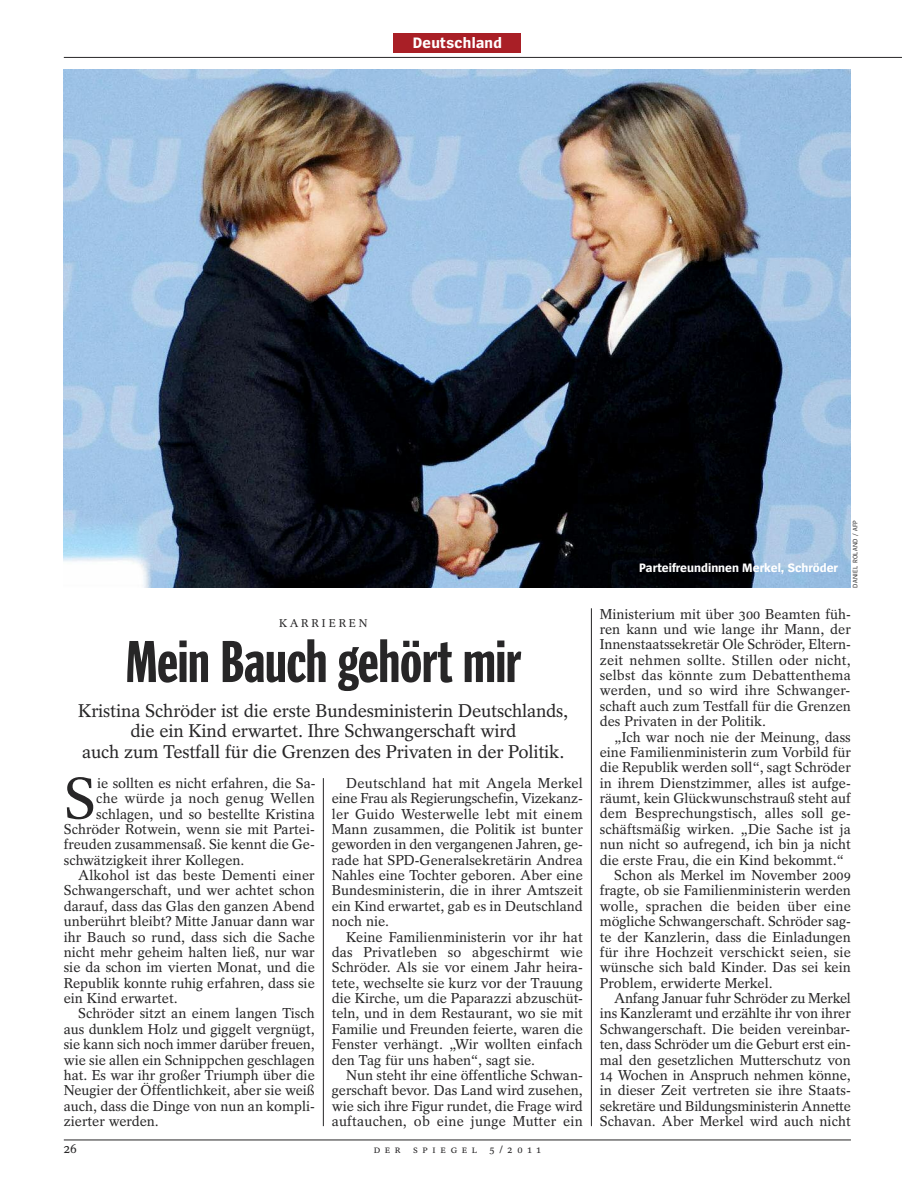
<style>
.page{position:relative;width:902px;height:1191px;background:#fff}
.page>*{position:absolute;margin:0;border:0;box-sizing:border-box;transform-origin:0 0}
.t1{font:60px "Spiegel Headline";letter-spacing:-.01em;color:#272627}
.t2{font:58.35px "Spiegel Serif";color:#272627}
.t3{font:18.3px/20.2px "Spiegel Serif";letter-spacing:-.01em;color:#272627;text-align:center}
.t4{font:700 15.75px "Spiegel Sans";letter-spacing:.02em;color:#fff}
.t5{font:14.25px/15.3px "Spiegel Serif";color:#272627;text-align:justify}
.t6{font:14.25px "Spiegel Serif";letter-spacing:-.02em;color:#272627}
.t7{font:13.5px "Spiegel Serif";color:#272627}
.t8{font:700 12.75px "Spiegel Sans";color:#fff}
.t9{font:11.25px "Spiegel Serif";letter-spacing:.25em;color:#272627}
.t10{font:10.5px "Spiegel Serif";color:#272627}
.t11{font:6.75px "Spiegel Sans";letter-spacing:.05em;color:#272627}
</style>
<div class="page">
<div style="left:393px;top:34px;width:128px;height:19px;background:#a91f26"></div>
<hr style="left:323px;top:778px;width:1px;height:348px;background:#272627">
<hr style="left:591px;top:608px;width:1px;height:518px;background:#272627">
<hr style="left:64px;top:1139px;width:786px;height:1px;background:#272627">
<hr style="left:64px;top:57px;width:837px;height:1px;background:#272627">
<img style="left:64px;top:70px;width:786px;height:518px">
<p class="t4" style="left:412px;top:37px;width:91px">Deutschland</p>
<p class="t9" style="left:279px;top:618px;width:90px">KARRIEREN</p>
<h1 class="t1" style="left:125px;top:639px;width:397px">Mein Bauch gehört mir</h1>
<p class="t3" style="left:78px;top:702px;width:491px">Kristina Schröder ist die erste Bundesministerin Deutschlands, die ein Kind erwartet. Ihre Schwangerschaft wird<br>auch zum Testfall für die Grenzen des Privaten in der Politik.</p>
<h2 class="t2" style="left:64px;top:778px;width:34px">S</h2>
<p class="t5" style="left:97px;top:776px;width:220px">ie sollten es nicht erfahren, die Sa-</p>
<p class="t5" style="left:96px;top:792px;width:220px">che würde ja noch genug Wellen</p>
<p class="t5" style="left:96px;top:807px;width:220px">schlagen, und so bestellte Kristina</p>
<p class="t5" style="left:64px;top:823px;width:252px">Schröder Rotwein, wenn sie mit Partei-</p>
<p class="t5" style="left:64px;top:838px;width:252px">freuden zusammensaß. Sie kennt die Ge-</p>
<p class="t5" style="left:64px;top:853px;width:182px">schwätzigkeit ihrer Kollegen.</p>
<p class="t5" style="left:78px;top:869px;width:238px">Alkohol ist das beste Dementi einer</p>
<p class="t5" style="left:64px;top:884px;width:252px">Schwangerschaft, und wer achtet schon</p>
<p class="t5" style="left:64px;top:899px;width:252px">darauf, dass das Glas den ganzen Abend</p>
<p class="t5" style="left:64px;top:915px;width:252px">unberührt bleibt? Mitte Januar dann war</p>
<p class="t5" style="left:64px;top:930px;width:252px">ihr Bauch so rund, dass sich die Sache</p>
<p class="t5" style="left:64px;top:946px;width:252px">nicht mehr geheim halten ließ, nur war</p>
<p class="t5" style="left:64px;top:961px;width:252px">sie da schon im vierten Monat, und die</p>
<p class="t5" style="left:64px;top:976px;width:252px">Republik konnte ruhig erfahren, dass sie</p>
<p class="t5" style="left:64px;top:992px;width:115px">ein Kind erwartet.</p>
<p class="t5" style="left:78px;top:1007px;width:238px">Schröder sitzt an einem langen Tisch</p>
<p class="t5" style="left:64px;top:1022px;width:252px">aus dunklem Holz und giggelt vergnügt,</p>
<p class="t5" style="left:64px;top:1038px;width:252px">sie kann sich noch immer darüber freuen,</p>
<p class="t5" style="left:64px;top:1053px;width:252px">wie sie allen ein Schnippchen geschlagen</p>
<p class="t5" style="left:64px;top:1069px;width:252px">hat. Es war ihr großer Triumph über die</p>
<p class="t5" style="left:64px;top:1084px;width:252px">Neugier der Öffentlichkeit, aber sie weiß</p>
<p class="t5" style="left:64px;top:1099px;width:252px">auch, dass die Dinge von nun an kompli-</p>
<p class="t5" style="left:64px;top:1115px;width:97px">zierter werden.</p>
<p class="t5" style="left:332px;top:776px;width:252px;text-indent:14px">Deutschland hat mit Angela Merkel eine Frau als Regierungschefin, Vizekanz&shy;ler Guido Westerwelle lebt mit einem Mann zusammen, die Politik ist bunter geworden in den vergangenen Jahren, ge&shy;rade hat SPD-Generalsekretärin Andrea Nahles eine Tochter geboren. Aber eine Bundesministerin, die in ihrer Amtszeit ein Kind erwartet, gab es in Deutschland noch nie.</p>
<p class="t5" style="left:332px;top:930px;width:252px;text-indent:14px">Keine Familienministerin vor ihr hat das Privatleben so abgeschirmt wie Schröder. Als sie vor einem Jahr heira&shy;tete, wechselte sie kurz vor der Trauung die Kirche, um die Paparazzi abzuschüt&shy;teln, und in dem Restaurant, wo sie mit Familie und Freunden feierte, waren die Fenster verhängt. „Wir wollten einfach den Tag für uns haben“, sagt sie.</p>
<p class="t5" style="left:332px;top:1069px;width:252px;text-indent:14px">Nun steht ihr eine öffentliche Schwan&shy;gerschaft bevor. Das Land wird zusehen, wie sich ihre Figur rundet, die Frage wird auftauchen, ob eine junge Mutter ein</p>
<p class="t7" style="left:64px;top:1143px;width:15px">26</p>
<p class="t10" style="left:373px;top:1145px;width:169px">DER SPIEGEL 5/2011</p>
<p class="t8" style="left:639px;top:563px;width:200px">Parteifreundinnen Merkel, Schröder</p>
<p class="t11" style="left:852px;top:588px;width:69px;rotate:-90deg">DANIEL ROLAND / AFP</p>
<p class="t5" style="left:599px;top:607px;width:252px">Ministerium mit über 300 Beamten füh&shy;ren kann und wie lange ihr Mann, der Innenstaatssekretär Ole Schröder, Eltern&shy;zeit nehmen sollte. Stillen oder nicht, selbst das könnte zum Debattenthema werden, und so wird ihre Schwanger&shy;schaft auch zum Testfall für die Grenzen des Privaten in der Politik.</p>
<p class="t5" style="left:614px;top:730px;width:238px">„Ich war noch nie der Meinung, dass</p>
<p class="t5" style="left:599px;top:746px;width:252px">eine Familienministerin zum Vorbild für</p>
<p class="t5" style="left:599px;top:761px;width:252px">die Republik werden soll“, sagt Schröder</p>
<p class="t5" style="left:599px;top:776px;width:252px">in ihrem Dienstzimmer, alles ist aufge-</p>
<p class="t5" style="left:599px;top:792px;width:252px">räumt, kein Glückwunschstrauß steht auf</p>
<p class="t5" style="left:599px;top:807px;width:252px">dem Besprechungstisch, alles soll ge-</p>
<p class="t5" style="left:599px;top:823px;width:252px">schäftsmäßig wirken. „Die Sache ist ja</p>
<p class="t5" style="left:599px;top:838px;width:252px">nun nicht so aufregend, ich bin ja nicht</p>
<p class="t5" style="left:599px;top:853px;width:246px">die erste Frau, die ein Kind bekommt.“</p>
<p class="t5" style="left:614px;top:869px;width:238px">Schon als Merkel im November 2009</p>
<p class="t5" style="left:599px;top:884px;width:252px">fragte, ob sie Familienministerin werden</p>
<p class="t5" style="left:599px;top:899px;width:252px">wolle, sprachen die beiden über eine</p>
<p class="t5" style="left:599px;top:915px;width:252px">mögliche Schwangerschaft. Schröder sag-</p>
<p class="t5" style="left:599px;top:930px;width:252px">te der Kanzlerin, dass die Einladungen</p>
<p class="t5" style="left:599px;top:946px;width:252px">für ihre Hochzeit verschickt seien, sie</p>
<p class="t5" style="left:599px;top:961px;width:252px">wünsche sich bald Kinder. Das sei kein</p>
<p class="t5" style="left:599px;top:976px;width:174px">Problem, erwiderte Merkel.</p>
<p class="t6" style="left:614px;top:993px;width:238px">Anfang Januar fuhr Schröder zu Merkel</p>
<p class="t5" style="left:599px;top:1007px;width:252px">ins Kanzleramt und erzählte ihr von ihrer</p>
<p class="t5" style="left:599px;top:1022px;width:252px">Schwangerschaft. Die beiden vereinbar-</p>
<p class="t5" style="left:599px;top:1038px;width:252px">ten, dass Schröder um die Geburt erst ein-</p>
<p class="t5" style="left:599px;top:1053px;width:252px">mal den gesetzlichen Mutterschutz von</p>
<p class="t5" style="left:599px;top:1069px;width:252px">14 Wochen in Anspruch nehmen könne,</p>
<p class="t5" style="left:599px;top:1084px;width:252px">in dieser Zeit vertreten sie ihre Staats-</p>
<p class="t5" style="left:599px;top:1099px;width:252px">sekretäre und Bildungsministerin Annette</p>
<p class="t5" style="left:599px;top:1115px;width:252px">Schavan. Aber Merkel wird auch nicht</p>
</div>
